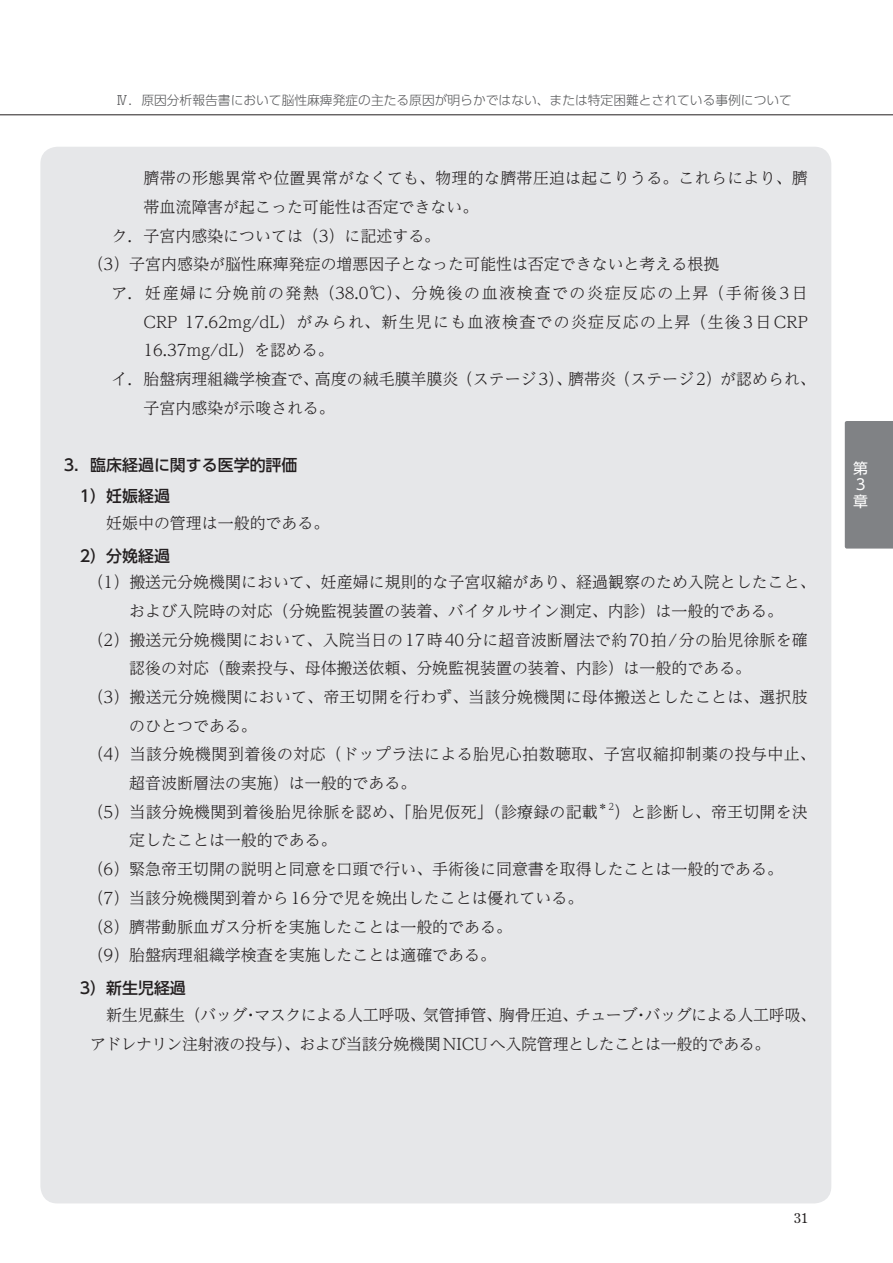
<style>
.page{position:relative;width:893px;height:1263px;background:#fff}
.page>*{position:absolute;margin:0;border:0;box-sizing:border-box;transform-origin:0 0}
.t1{font:300 15.9px/28.7px "UD Reimin Pr 6 N";color:#231f20}
.t2{font:300 15.9px "UD Reimin Pr 6 N";letter-spacing:.08em;color:#231f20}
.t3{font:300 15.9px "UD Reimin Pr 6 N";letter-spacing:.025em;color:#231f20}
.t4{font:300 15.9px "UD Reimin Pr 6 N";letter-spacing:.1em;color:#231f20}
.t5{font:300 15.9px "UD Reimin Pr 6 N";letter-spacing:.02em;color:#231f20}
.t6{font:500 15.9px/30.8px "UD Shin Go Pr 6 N";color:#231f20}
.t7{font:14.85px/16.8px "UD Shin Go Pr 6 N";color:#fff}
.t8{font:13.8px "Century Old Style Std";color:#231f20}
.t9{font:300 12.75px "UD Shin Go Pr 6 N";color:#57585a}
.t10{font:300 9.3px "UD Reimin Pr 6 N";color:#231f20}
</style>
<div class="page">
<div style="left:40px;top:147px;width:791px;height:1056px;background:#e6e7e9;border-radius:17px"></div>
<hr style="left:0;top:115px;width:893px;height:1px;background:#231f20">
<div style="left:845px;top:421px;width:48px;height:128px;background:#808285"></div>
<p class="t9" style="left:116px;top:90px;width:678px">Ⅳ．原因分析報告書において脳性麻痺発症の主たる原因が明らかではない、または特定困難とされている事例について</p>
<p class="t5" style="left:144px;top:165px;width:666px">臍帯の形態異常や位置異常がなくても、物理的な臍帯圧迫は起こりうる。これらにより、臍</p>
<p class="t1" style="left:144px;top:192px;width:336px">帯血流障害が起こった可能性は否定できない。</p>
<p class="t1" style="left:112px;top:221px;width:330px">ク．子宮内感染については（3）に記述する。</p>
<p class="t1" style="left:88px;top:249px;width:633px">（3）子宮内感染が脳性麻痺発症の増悪因子となった可能性は否定できないと考える根拠</p>
<p class="t4" style="left:112px;top:280px;width:698px">ア．妊産婦に分娩前の発熱（38.0℃）、分娩後の血液検査での炎症反応の上昇（手術後3日</p>
<p class="t2" style="left:144px;top:309px;width:666px">CRP 17.62mg/dL）がみられ、新生児にも血液検査での炎症反応の上昇（生後3日CRP</p>
<p class="t1" style="left:144px;top:335px;width:192px">16.37mg/dL）を認める。</p>
<p class="t1" style="left:112px;top:364px;width:706px">イ．胎盤病理組織学検査で、高度の絨毛膜羊膜炎（ステージ3）、臍帯炎（ステージ2）が認められ、</p>
<p class="t1" style="left:144px;top:393px;width:193px">子宮内感染が示唆される。</p>
<p class="t6" style="left:80px;top:449px;width:219px;text-indent:-16px">3．臨床経過に関する医学的評価<br>1）妊娠経過</p>
<p class="t1" style="left:106px;top:508px;width:225px">妊娠中の管理は一般的である。</p>
<p class="t6" style="left:80px;top:540px;width:92px">2）分娩経過</p>
<p class="t1" style="left:88px;top:567px;width:729px">（1）搬送元分娩機関において、妊産婦に規則的な子宮収縮があり、経過観察のため入院としたこと、</p>
<p class="t1" style="left:129px;top:596px;width:655px">および入院時の対応（分娩監視装置の装着、バイタルサイン測定、内診）は一般的である。</p>
<p class="t1" style="left:88px;top:625px;width:722px">（2）搬送元分娩機関において、入院当日の17時40分に超音波断層法で約70拍/分の胎児徐脈を確</p>
<p class="t1" style="left:129px;top:653px;width:623px">認後の対応（酸素投与、母体搬送依頼、分娩監視装置の装着、内診）は一般的である。</p>
<p class="t1" style="left:88px;top:682px;width:722px">（3）搬送元分娩機関において、帝王切開を行わず、当該分娩機関に母体搬送としたことは、選択肢</p>
<p class="t1" style="left:129px;top:711px;width:129px">のひとつである。</p>
<p class="t3" style="left:88px;top:741px;width:730px">（4）当該分娩機関到着後の対応（ドップラ法による胎児心拍数聴取、子宮収縮抑制薬の投与中止、</p>
<p class="t1" style="left:129px;top:768px;width:289px">超音波断層法の実施）は一般的である。</p>
<p class="t1" style="left:88px;top:797px;width:512px">（5）当該分娩機関到着後胎児徐脈を認め、｢胎児仮死｣（診療録の記載</p>
<p class="t10" style="left:598px;top:799px;width:18px">＊2</p>
<p class="t1" style="left:614px;top:797px;width:195px">）と診断し、帝王切開を決</p>
<p class="t1" style="left:88px;top:825px;width:697px;text-indent:42px">定したことは一般的である。<br>（6）緊急帝王切開の説明と同意を口頭で行い、手術後に同意書を取得したことは一般的である。（7）当該分娩機関到着から16分で児を娩出したことは優れている。<br>（8）臍帯動脈血ガス分析を実施したことは一般的である。<br>（9）胎盤病理組織学検査を実施したことは適確である。</p>
<p class="t6" style="left:80px;top:972px;width:108px">3）新生児経過</p>
<p class="t1" style="left:90px;top:1000px;width:728px;text-indent:16px">新生児蘇生（バッグ・マスクによる人工呼吸、気管挿管、胸骨圧迫、チューブ・バッグによる人工呼吸、アドレナリン注射液の投与）、および当該分娩機関NICUへ入院管理としたことは一般的である。</p>
<p class="t7" style="left:853px;top:459px;width:16px">第<br>3章</p>
<p class="t8" style="left:794px;top:1209px;width:15px">31</p>
</div>
